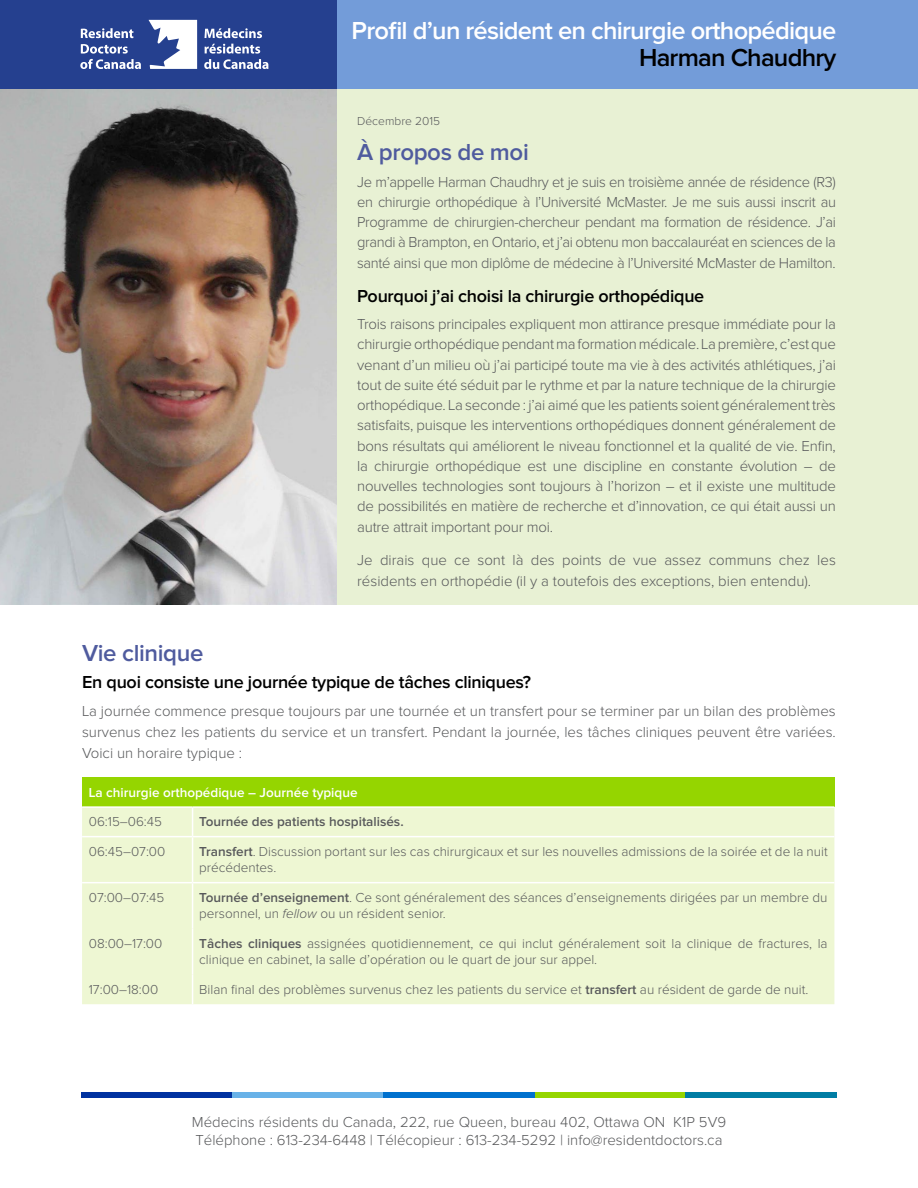
<style>
.page{position:relative;width:918px;height:1188px;background:#fff}
.page>*{position:absolute;margin:0;border:0;box-sizing:border-box;transform-origin:0 0}
.t1{font:600 25.5px "Proxima Nova";letter-spacing:-.03em;color:#fff}
.t2{font:600 25.5px "Proxima Nova";letter-spacing:-.03em;color:#000}
.t3{font:600 24px "Proxima Nova";letter-spacing:-.015em;color:#4f5b9e}
.t4{font:600 18px "Proxima Nova";letter-spacing:-.015em;color:#000}
.t5{font:300 15px/20.2px "Proxima Nova";color:#58595b;text-align:justify}
.t6{font:300 13.5px/16.5px "Proxima Nova";color:#58595b}
.t7{font:600 13.5px "Proxima Nova";color:#fff}
.t8{font:600 13.5px "Proxima Nova";color:#58595b}
.t9{font:300 12px "Proxima Nova";color:#58595b}
.s1{font-weight:600}
.s2{font-style:italic}
</style>
<div class="page">
<div style="left:38px;top:0;width:880px;height:91px;background:#739cd9"></div>
<div style="left:0;top:0;width:337px;height:91px;background:#25408f"></div>
<svg style="left:81px;top:28px;width:52px;height:10px"></svg>
<svg style="left:80px;top:44px;width:61px;height:25px"></svg>
<svg style="left:204px;top:28px;width:58px;height:10px"></svg>
<svg style="left:204px;top:44px;width:64px;height:25px"></svg>
<svg style="left:149px;top:20px;width:48px;height:49px"></svg>
<div style="left:81px;top:1092px;width:151px;height:5px;background:#0032a0"></div>
<div style="left:232px;top:1092px;width:152px;height:5px;background:#68b2e8"></div>
<div style="left:384px;top:1092px;width:151px;height:5px;background:#0071ce"></div>
<div style="left:535px;top:1092px;width:152px;height:5px;background:#95d500"></div>
<div style="left:686px;top:1092px;width:151px;height:5px;background:#007da4"></div>
<div style="left:0;top:90px;width:918px;height:515px;background:#e8f1d4"></div>
<div style="left:82px;top:778px;width:752px;height:29px;background:#95d500"></div>
<div style="left:82px;top:808px;width:752px;height:196px;background:#eef7d3"></div>
<hr style="left:82px;top:806px;width:111px;height:2px;background:#fff">
<hr style="left:193px;top:806px;width:641px;height:2px;background:#fff">
<svg style="left:192px;top:808px;width:1px;height:28px"></svg>
<hr style="left:82px;top:836px;width:111px;height:1px;background:#fff">
<hr style="left:193px;top:836px;width:641px;height:1px;background:#fff">
<hr style="left:192px;top:837px;width:1px;height:45px;background:#fff">
<hr style="left:82px;top:882px;width:111px;height:1px;background:#fff">
<hr style="left:193px;top:882px;width:641px;height:1px;background:#fff">
<hr style="left:192px;top:883px;width:1px;height:46px;background:#fff">
<hr style="left:192px;top:929px;width:1px;height:46px;background:#fff">
<svg style="left:192px;top:975px;width:1px;height:29px"></svg>
<img style="left:0;top:90px;width:337px;height:515px">
<h1 class="t1" style="left:352px;top:16px;width:486px">Profil d’un résident en chirurgie orthopédique</h1>
<h1 class="t2" style="left:639px;top:43px;width:199px">Harman Chaudhry</h1>
<p class="t9" style="left:357px;top:115px;width:84px">Décembre 2015</p>
<h2 class="t3" style="left:357px;top:138px;width:173px">À propos de moi</h2>
<p class="t5" style="left:357px;top:172px;width:480px">Je m’appelle Harman Chaudhry et je suis en troisième année de résidence (R3) en chirurgie orthopédique à l’Université McMaster. Je me suis aussi inscrit au Programme de chirurgien-chercheur pendant ma formation de résidence. J’ai grandi à Brampton, en Ontario, et j’ai obtenu mon baccalauréat en sciences de la santé ainsi que mon diplôme de médecine à l’Université McMaster de Hamilton.</p>
<p class="t4" style="left:357px;top:286px;width:349px">Pourquoi j’ai choisi la chirurgie orthopédique</p>
<p class="t5" style="left:357px;top:314px;width:480px">Trois raisons principales expliquent mon attirance presque immédiate pour la chirurgie orthopédique pendant ma formation médicale. La première, c’est que venant d’un milieu où j’ai participé toute ma vie à des activités athlétiques, j’ai tout de suite été séduit par le rythme et par la nature technique de la chirurgie orthopédique. La seconde : j’ai aimé que les patients soient généralement très satisfaits, puisque les interventions orthopédiques donnent généralement de bons résultats qui améliorent le niveau fonctionnel et la qualité de vie. Enfin, la chirurgie orthopédique est une discipline en constante évolution – de nouvelles technologies sont toujours à l’horizon – et il existe une multitude de possibilités en matière de recherche et d’innovation, ce qui était aussi un autre attrait important pour moi.</p>
<p class="t5" style="left:357px;top:550px;width:480px;line-height:21px">Je dirais que ce sont là des points de vue assez communs chez les résidents en orthopédie (il y a toutefois des exceptions, bien entendu).</p>
<h2 class="t3" style="left:82px;top:639px;width:123px">Vie clinique</h2>
<p class="t4" style="left:82px;top:672px;width:451px">En quoi consiste une journée typique de tâches cliniques?</p>
<p class="t5" style="left:82px;top:701px;width:755px;line-height:21px">La journée commence presque toujours par une tournée et un transfert pour se terminer par un bilan des problèmes survenus chez les patients du service et un transfert. Pendant la journée, les tâches cliniques peuvent être variées.<br>Voici un horaire typique :</p>
<p class="t7" style="left:89px;top:785px;width:270px">La chirurgie orthopédique – Journée typique</p>
<p class="t6" style="left:89px;top:814px;width:75px">06:15–06:45</p>
<p class="t8" style="left:199px;top:814px;width:206px">Tournée des patients hospitalisés.</p>
<p class="t6" style="left:89px;top:843px;width:78px">06:45–07:00</p>
<p class="t6" style="left:199px;top:843px;width:630px"><span class="s1">Transfert</span>. Discussion portant sur les cas chirurgicaux et sur les nouvelles admissions de la soirée et de la nuit précédentes.</p>
<p class="t6" style="left:89px;top:889px;width:77px">07:00–07:45</p>
<p class="t6" style="left:199px;top:889px;width:630px"><span class="s1">Tournée d’enseignement</span>. Ce sont généralement des séances d’enseignements dirigées par un membre du personnel, un <span class="s2">fellow</span> ou un résident senior.</p>
<p class="t6" style="left:89px;top:936px;width:75px">08:00–17:00</p>
<p class="t6" style="left:199px;top:936px;width:630px"><span class="s1">Tâches cliniques</span> assignées quotidiennement, ce qui inclut généralement soit la clinique de fractures, la clinique en cabinet, la salle d’opération ou le quart de jour sur appel.</p>
<p class="t6" style="left:89px;top:982px;width:71px">17:00–18:00</p>
<p class="t6" style="left:199px;top:982px;width:611px">Bilan final des problèmes survenus chez les patients du service et <span class="s1">transfert</span> au résident de garde de nuit.</p>
<p class="t5" style="left:192px;top:1113px;width:536px;line-height:18px">Médecins résidents du Canada, 222, rue Queen, bureau 402, Ottawa ON K1P 5V9<br>Téléphone : 613-234-6448 | Télécopieur : 613-234-5292 | info@residentdoctors.ca</p>
</div>
